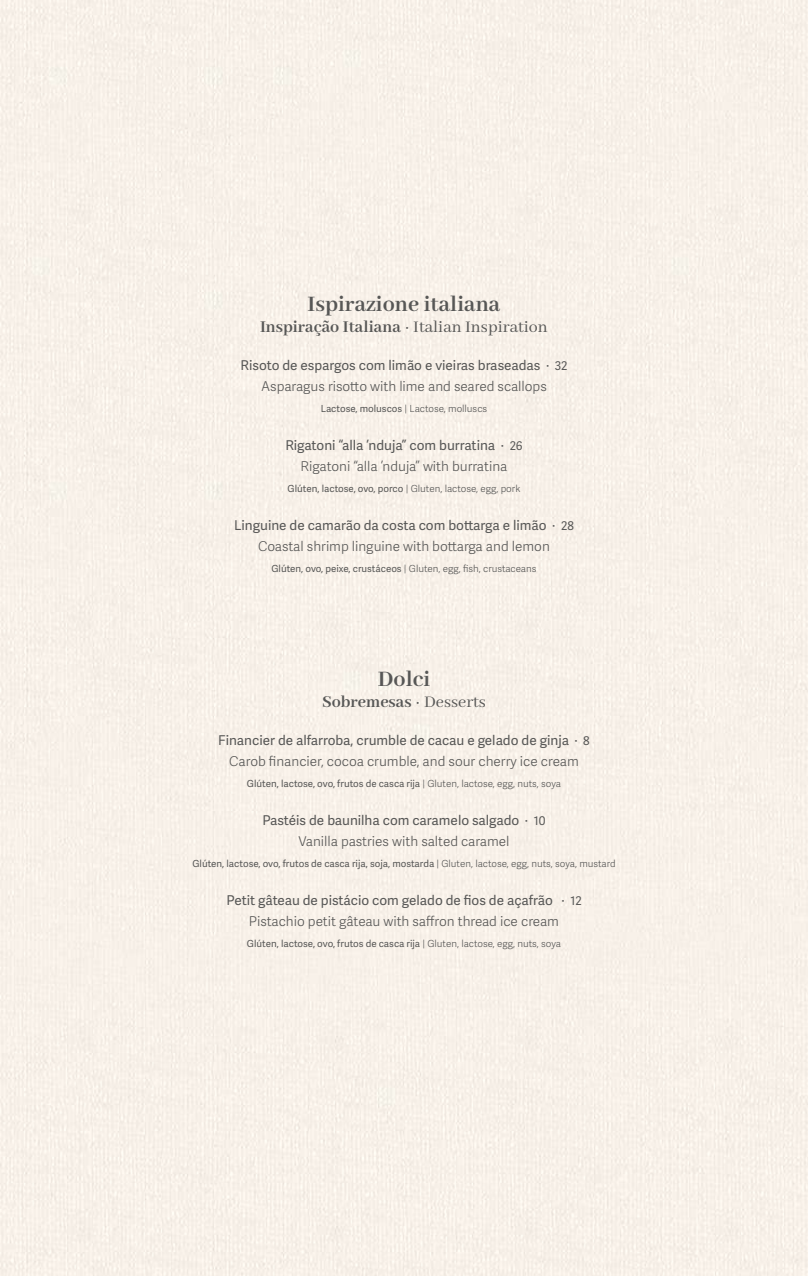
<style>
.page{position:relative;width:808px;height:1276px;background:#f8f1e9}
.page>*{position:absolute;margin:0;border:0;box-sizing:border-box;transform-origin:0 0}
.t1{font:700 24px "Abhaya Libre";color:#575756}
.t2{font:18px "Abhaya Libre";color:#575756}
.t3{font:700 18px "Abhaya Libre";color:#575756}
.t4{font:13.5px/21px "Adelle Sans Devanagari";color:#575756;text-align:center}
.t5{font:9.75px "Adelle Sans Devanagari";color:#575756}
.t6{font:300 9.75px "Adelle Sans Devanagari";color:#575756}
.s1{font-weight:700}
.s2{font-size:12px}
.s3{font-weight:300}
.s4{font-weight:400}
</style>
<div class="page">
<h1 class="t1" style="left:308px;top:291px;width:194px">Ispirazione italiana</h1>
<h2 class="t2" style="left:260px;top:317px;width:289px"><span class="s1">Inspiração Italiana</span> · Italian Inspiration</h2>
<p class="t4" style="left:241px;top:355px;width:328px">Risoto de espargos com limão e vieiras braseadas · <span class="s2">32<br></span><span class="s3">Asparagus risotto with lime and seared scallops</span></p>
<p class="t6" style="left:321px;top:401px;width:168px"><span class="s4">Lactose, moluscos</span> | Lactose, molluscs</p>
<p class="t4" style="left:285px;top:435px;width:239px">Rigatoni “alla ’nduja” com burratina · <span class="s2">26<br></span><span class="s3">Rigatoni “alla ’nduja” with burratina</span></p>
<p class="t5" style="left:288px;top:481px;width:234px">Glúten, lactose, ovo, porco <span class="s3">| Gluten, lactose, egg, pork</span></p>
<p class="t4" style="left:234px;top:515px;width:341px">Linguine de camarão da costa com bottarga e limão · <span class="s2">28<br></span><span class="s3">Coastal shrimp linguine with bottarga and lemon</span></p>
<p class="t6" style="left:271px;top:561px;width:267px"><span class="s4">Glúten, ovo, peixe, crustáceos</span> | Gluten, egg, fish, crustaceans</p>
<h1 class="t1" style="left:378px;top:666px;width:54px">Dolci</h1>
<h2 class="t3" style="left:322px;top:692px;width:165px">Sobremesas <span class="s4">· Desserts</span></h2>
<p class="t4" style="left:218px;top:730px;width:373px">Financier de alfarroba, crumble de cacau e gelado de ginja · <span class="s2">8<br></span><span class="s3">Carob financier, cocoa crumble, and sour cherry ice cream</span></p>
<p class="t5" style="left:247px;top:776px;width:316px">Glúten, lactose, ovo, frutos de casca rija <span class="s3">| Gluten, lactose, egg, nuts, soya</span></p>
<p class="t4" style="left:262px;top:810px;width:285px">Pastéis de baunilha com caramelo salgado · <span class="s2">10<br></span><span class="s3">Vanilla pastries with salted caramel</span></p>
<p class="t5" style="left:192px;top:856px;width:425px">Glúten, lactose, ovo, frutos de casca rija, soja, mostarda <span class="s3">| Gluten, lactose, egg, nuts, soya, mustard</span></p>
<p class="t4" style="left:226px;top:890px;width:357px">Petit gâteau de pistácio com gelado de fios de açafrão · <span class="s2">12<br></span><span class="s3">Pistachio petit gâteau with saffron thread ice cream</span></p>
<p class="t5" style="left:247px;top:936px;width:316px">Glúten, lactose, ovo, frutos de casca rija <span class="s3">| Gluten, lactose, egg, nuts, soya</span></p>
</div>
